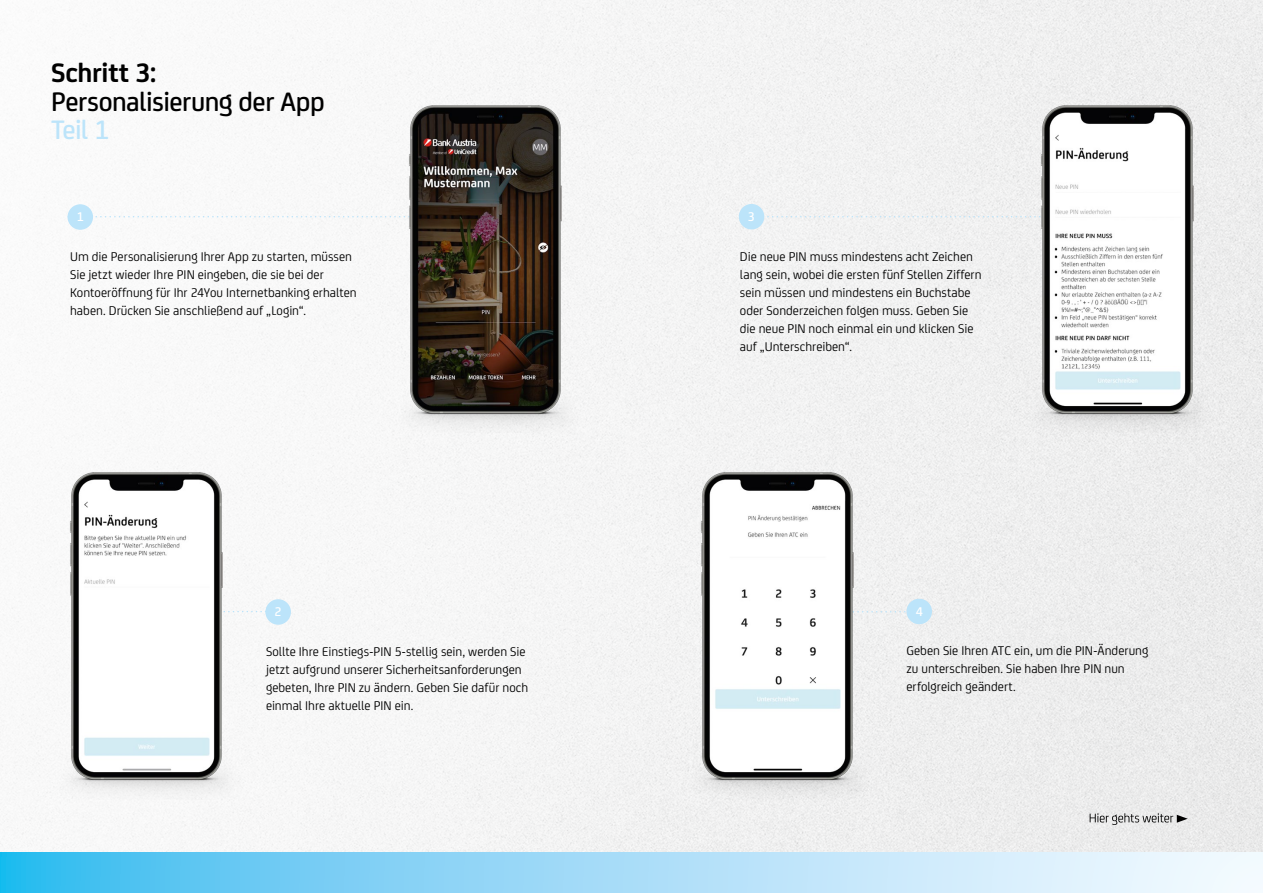
<style>
.page{position:relative;width:1263px;height:893px;background:#fff}
.page>*{position:absolute;margin:0;border:0;box-sizing:border-box;transform-origin:0 0}
.t1{font:500 28.5px "Uni Credit";letter-spacing:-.02em;color:#000}
.t2{font:700 28.5px "Uni Credit";letter-spacing:-.01em;color:#000}
.t3{font:500 28.5px "Uni Credit";color:#bce4fa}
.t4{font:13.5px/18px "Uni Credit";color:#000}
.t5{font:500 13.5px "Uni Credit";color:#fff}
</style>
<div class="page">
<img style="left:0;top:0;width:1263px;height:853px">
<svg style="left:93px;top:216px;width:298px;height:1px"></svg>
<svg style="left:764px;top:216px;width:259px;height:1px"></svg>
<svg style="left:871px;top:611px;width:35px;height:1px"></svg>
<svg style="left:241px;top:611px;width:24px;height:1px"></svg>
<svg style="left:0;top:853px;width:1263px;height:40px;background:#a0dcf7"></svg>
<div style="left:68px;top:204px;width:25px;height:26px;background:#bce4fa;border-radius:50%"></div>
<div style="left:739px;top:204px;width:25px;height:25px;background:#bce4fa;border-radius:50%"></div>
<div style="left:906px;top:599px;width:26px;height:25px;background:#bce4fa;border-radius:50%"></div>
<img style="left:391px;top:84px;width:189px;height:349px">
<img style="left:52px;top:451px;width:189px;height:348px">
<img style="left:1023px;top:84px;width:189px;height:349px">
<img style="left:682px;top:451px;width:189px;height:348px">
<svg style="left:1090px;top:813px;width:98px;height:12px"></svg>
<div style="left:265px;top:599px;width:26px;height:26px;background:#bce4fa;border-radius:50%"></div>
<h1 class="t2" style="left:51px;top:51px;width:107px">Schritt 3:</h1>
<h1 class="t1" style="left:51px;top:80px;width:275px">Personalisierung der App</h1>
<h1 class="t3" style="left:51px;top:109px;width:60px">Teil 1</h1>
<p class="t5" style="left:77px;top:207px;width:9px">1</p>
<p class="t5" style="left:748px;top:207px;width:9px">3</p>
<p class="t4" style="left:70px;top:247px;width:288px">Um die Personalisierung Ihrer App zu starten, müssen Sie jetzt wieder Ihre PIN eingeben, die sie bei der Kontoeröffnung für Ihr 24You Internetbanking erhalten haben. Drücken Sie anschließend auf „Login“.</p>
<p class="t4" style="left:740px;top:247px;width:243px">Die neue PIN muss mindestens acht Zeichen lang sein, wobei die ersten fünf Stellen Ziffern sein müssen und mindestens ein Buchstabe oder Sonderzeichen folgen muss. Geben Sie die neue PIN noch einmal ein und klicken Sie auf „Unterschreiben“.</p>
<p class="t5" style="left:275px;top:602px;width:9px">2</p>
<p class="t5" style="left:916px;top:601px;width:9px">4</p>
<p class="t4" style="left:266px;top:642px;width:264px">Sollte Ihre Einstiegs-PIN 5-stellig sein, werden Sie jetzt aufgrund unserer Sicherheitsanforderungen gebeten, Ihre PIN zu ändern. Geben Sie dafür noch einmal Ihre aktuelle PIN ein.</p>
<p class="t4" style="left:906px;top:641px;width:244px">Geben Sie Ihren ATC ein, um die PIN-Änderung zu unterschreiben. Sie haben Ihre PIN nun erfolgreich geändert.</p>
</div>
